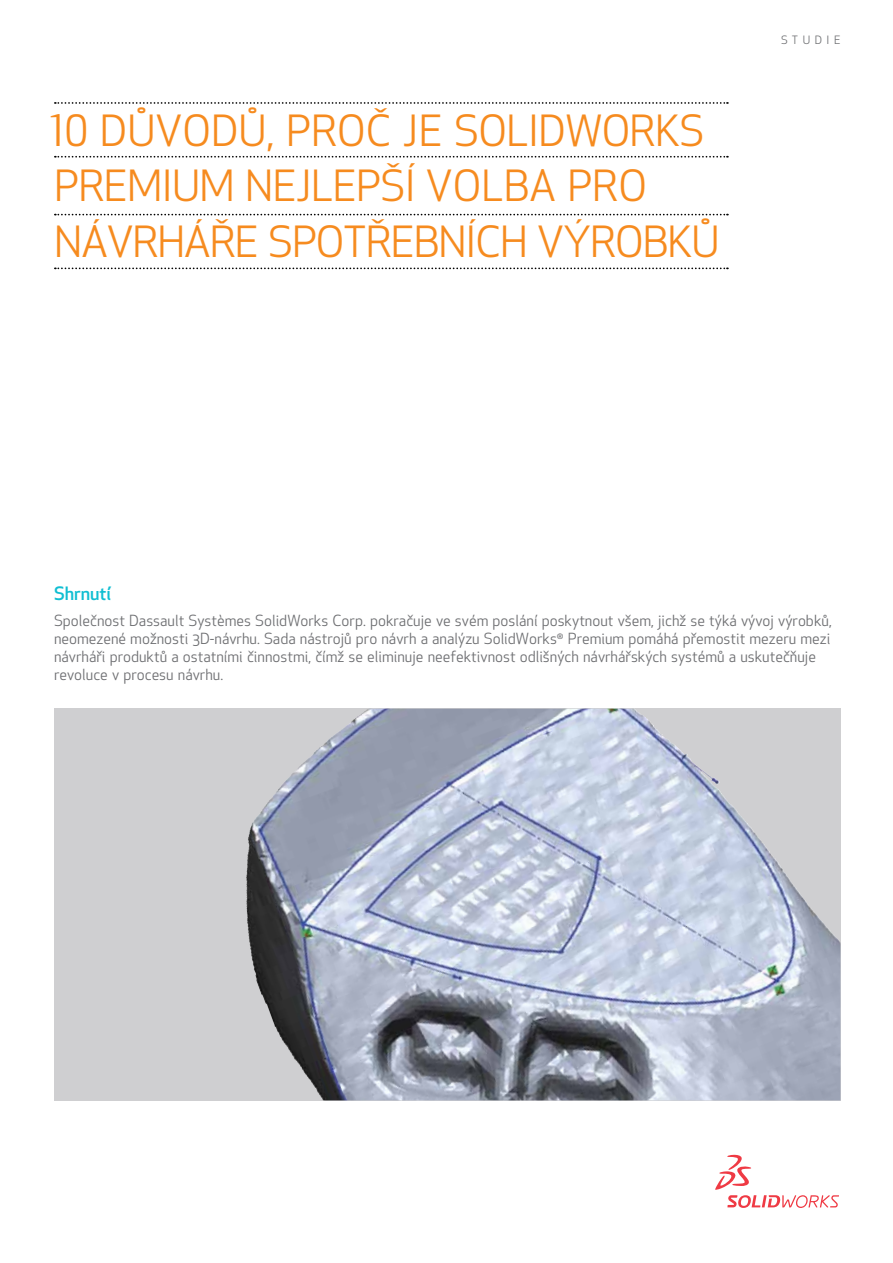
<style>
.page{position:relative;width:893px;height:1263px;background:#fff}
.page>*{position:absolute;margin:0;border:0;box-sizing:border-box;transform-origin:0 0}
.t1{font:42px/55.8px "SW Apex New";letter-spacing:-.015em;color:#f68b1f}
.t2{font:500 18px "SW Apex New";color:#10bed2}
.t3{font:15px/18px "SW Apex New";color:#6d6e71}
.t4{font:11.25px "SW Apex New";letter-spacing:.4em;color:#6d6e71}
</style>
<div class="page">
<svg style="left:55px;top:156px;width:673px;height:2px"></svg>
<svg style="left:55px;top:214px;width:673px;height:1px"></svg>
<svg style="left:55px;top:102px;width:673px;height:2px"></svg>
<svg style="left:55px;top:267px;width:673px;height:2px"></svg>
<svg style="left:54px;top:708px;width:786px;height:393px;background:#b5bac5"></svg>
<img style="left:289px;top:709px;width:80px;height:67px">
<svg style="left:715px;top:1155px;width:124px;height:53px"></svg>
<h1 class="t1" style="left:51px;top:103px;width:670px">10 důvodů, proč je SolidWorks<br>Premium nejlepší volba pro návrháře spotřebních výrobků</h1>
<p class="t4" style="left:781px;top:32px;width:61px">stud ie</p>
<p class="t2" style="left:54px;top:582px;width:59px">Shrnutí</p>
<p class="t3" style="left:54px;top:611px;width:779px">Společnost Dassault Systèmes SolidWorks Corp. pokračuje ve svém poslání poskytnout všem, jichž se týká vývoj výrobků, neomezené možnosti 3D-návrhu. Sada nástrojů pro návrh a analýzu SolidWorks<sup>®</sup> Premium pomáhá přemostit mezeru mezi návrháři produktů a ostatními činnostmi, čímž se eliminuje neefektivnost odlišných návrhářských systémů a uskutečňuje revoluce v procesu návrhu.</p>
</div>
